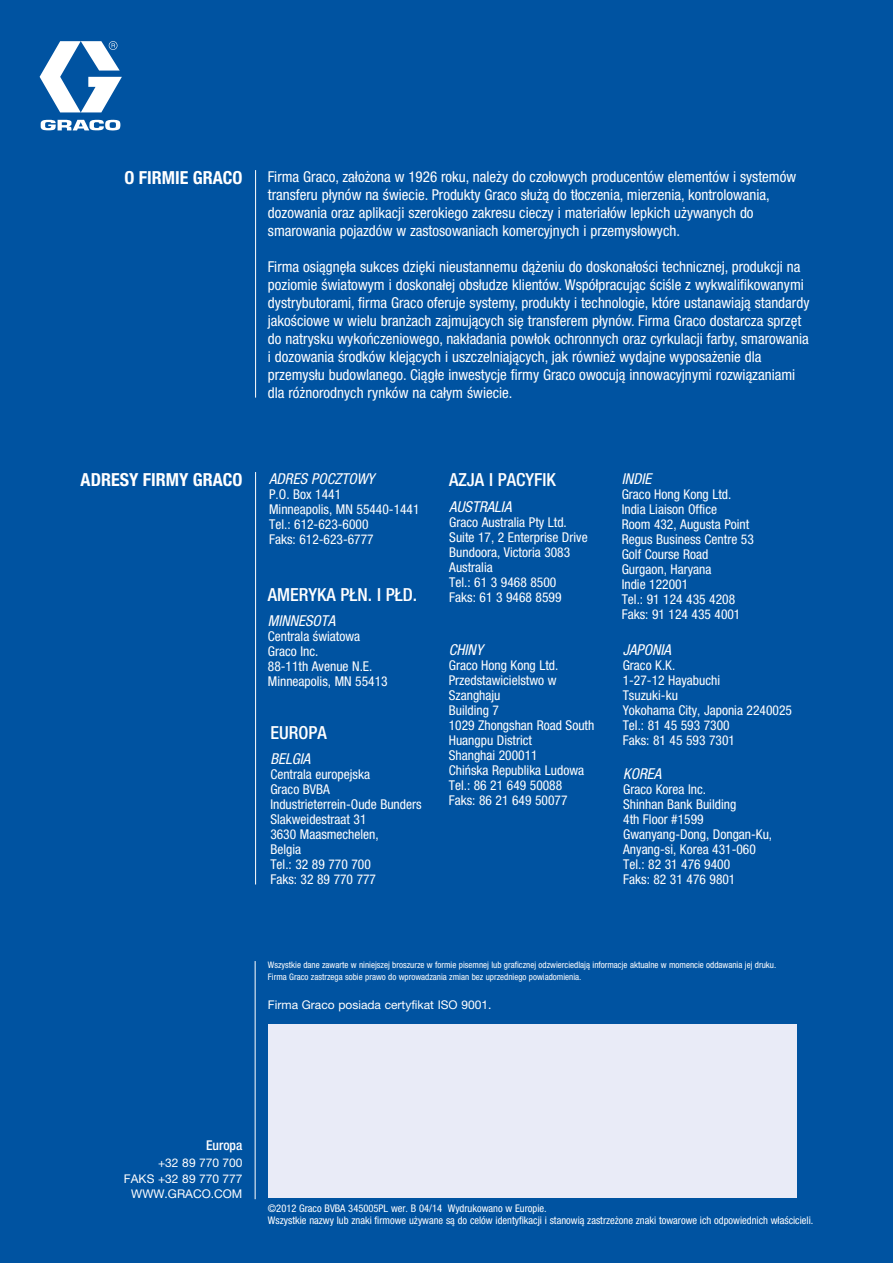
<style>
.page{position:relative;width:893px;height:1263px;background:#0053a1}
.page>*{position:absolute;margin:0;border:0;box-sizing:border-box;transform-origin:0 0}
.t1{font:500 condensed 18px "Helvetica Neue LTCE";color:#fff}
.t2{font:700 condensed 18px "Helvetica Neue LTCE";color:#fff}
.t3{font:condensed 15px/18px "Helvetica Neue LTCE";color:#fff}
.t4{font:italic condensed 15px "Helvetica Neue LTCE";color:#fff}
.t5{font:condensed 13.5px/15px "Helvetica Neue LTCE";color:#fff}
.t6{font:500 condensed 13.5px "Helvetica Neue LTCE";color:#fff}
.t7{font:12px/16.5px "Helvetica Neue CELT";color:#fff;text-align:right}
.t8{font:condensed 10.5px/12px "Helvetica Neue LTCE";color:#fff}
.t9{font:condensed 9px/12px "Helvetica Neue LTCE";color:#fff}
</style>
<div class="page">
<svg style="left:40px;top:41px;width:82px;height:71px"></svg>
<svg style="left:41px;top:119px;width:80px;height:11px"></svg>
<div style="left:268px;top:1025px;width:529px;height:173px;background:#e9ebf7"></div>
<hr style="left:255px;top:170px;width:1px;height:228px;background:#fff">
<hr style="left:255px;top:961px;width:1px;height:238px;background:#fff">
<hr style="left:255px;top:472px;width:1px;height:412px;background:#fff">
<p class="t2" style="left:124px;top:167px;width:119px">O FIRMIE GRACO</p>
<p class="t3" style="left:268px;top:167px;width:530px">Firma Graco, założona w 1926 roku, należy do czołowych producentów elementów i systemów transferu płynów na świecie. Produkty Graco służą do tłoczenia, mierzenia, kontrolowania, dozowania oraz aplikacji szerokiego zakresu cieczy i materiałów lepkich używanych do smarowania pojazdów w zastosowaniach komercyjnych i przemysłowych.</p>
<p class="t3" style="left:268px;top:257px;width:543px">Firma osiągnęła sukces dzięki nieustannemu dążeniu do doskonałości technicznej, produkcji na poziomie światowym i doskonałej obsłudze klientów. Współpracując ściśle z wykwalifikowanymi dystrybutorami, firma Graco oferuje systemy, produkty i technologie, które ustanawiają standardy jakościowe w wielu branżach zajmujących się transferem płynów. Firma Graco dostarcza sprzęt do natrysku wykończeniowego, nakładania powłok ochronnych oraz cyrkulacji farby, smarowania i dozowania środków klejących i uszczelniających, jak również wydajne wyposażenie dla przemysłu budowlanego. Ciągłe inwestycje firmy Graco owocują innowacyjnymi rozwiązaniami dla różnorodnych rynków na całym świecie.</p>
<p class="t2" style="left:81px;top:469px;width:163px">ADRESY FIRMY GRACO</p>
<p class="t4" style="left:269px;top:470px;width:107px">ADRES POCZTOWY</p>
<p class="t5" style="left:269px;top:486px;width:152px">P.O. Box 1441<br>Minneapolis, MN 55440-1441<br>Tel.: 612-623-6000<br>Faks: 612-623-6777</p>
<p class="t1" style="left:268px;top:583px;width:151px">AMERYKA PŁN. I PŁD.</p>
<p class="t4" style="left:268px;top:612px;width:69px">MINNESOTA</p>
<p class="t5" style="left:268px;top:629px;width:121px">Centrala światowa<br>Graco Inc.<br>88-11th Avenue N.E.<br>Minneapolis, MN 55413</p>
<p class="t1" style="left:270px;top:721px;width:58px">EUROPA</p>
<p class="t4" style="left:270px;top:750px;width:42px">BELGIA</p>
<p class="t5" style="left:270px;top:767px;width:153px">Centrala europejska<br>Graco BVBA<br>Industrieterrein-Oude Bunders<br>Slakweidestraat 31<br>3630 Maasmechelen,<br>Belgia<br>Tel.: 32 89 770 700<br>Faks: 32 89 770 777</p>
<p class="t1" style="left:449px;top:469px;width:108px">AZJA I PACYFIK</p>
<p class="t4" style="left:449px;top:498px;width:64px">AUSTRALIA</p>
<p class="t5" style="left:449px;top:514px;width:140px">Graco Australia Pty Ltd.<br>Suite 17, 2 Enterprise Drive<br>Bundoora, Victoria 3083<br>Australia<br>Tel.: 61 3 9468 8500<br>Faks: 61 3 9468 8599</p>
<p class="t4" style="left:449px;top:641px;width:36px">CHINY</p>
<p class="t5" style="left:449px;top:657px;width:147px">Graco Hong Kong Ltd.<br>Przedstawicielstwo w<br>Szanghaju<br>Building 7<br>1029 Zhongshan Road South<br>Huangpu District<br>Shanghai 200011<br>Chińska Republika Ludowa<br>Tel.: 86 21 649 50088<br>Faks: 86 21 649 50077</p>
<p class="t4" style="left:622px;top:470px;width:31px">INDIE</p>
<p class="t5" style="left:622px;top:486px;width:134px">Graco Hong Kong Ltd.<br>India Liaison Office<br>Room 432, Augusta Point<br>Regus Business Centre 53<br>Golf Course Road<br>Gurgaon, Haryana<br>Indie 122001<br>Tel.: 91 124 435 4208<br>Faks: 91 124 435 4001</p>
<p class="t4" style="left:623px;top:641px;width:50px">JAPONIA</p>
<p class="t5" style="left:623px;top:658px;width:171px">Graco K.K.<br>1-27-12 Hayabuchi<br>Tsuzuki-ku<br>Yokohama City, Japonia 2240025<br>Tel.: 81 45 593 7300<br>Faks: 81 45 593 7301</p>
<p class="t4" style="left:623px;top:765px;width:40px">KOREA</p>
<p class="t5" style="left:623px;top:781px;width:151px">Graco Korea Inc.<br>Shinhan Bank Building<br>4th Floor #1599<br>Gwanyang-Dong, Dongan-Ku,<br>Anyang-si, Korea 431-060<br>Tel.: 82 31 476 9400<br>Faks: 82 31 476 9801</p>
<p class="t9" style="left:268px;top:959px;width:510px">Wszystkie dane zawarte w niniejszej broszurze w formie pisemnej lub graficznej odzwierciedlają informacje aktualne w momencie oddawania jej druku.<br>Firma Graco zastrzega sobie prawo do wprowadzania zmian bez uprzedniego powiadomienia.</p>
<p class="t7" style="left:268px;top:996px;width:225px">Firma Graco posiada certyfikat ISO 9001.</p>
<p class="t6" style="left:206px;top:1137px;width:38px">Europa</p>
<p class="t7" style="left:124px;top:1154px;width:120px">+32 89 770 700<br>Faks +32 89 770 777</p>
<p class="t7" style="left:131px;top:1186px;width:113px">www.graco.COM</p>
<p class="t8" style="left:268px;top:1202px;width:547px">©2012 Graco BVBA 345005PL wer. B 04/14 Wydrukowano w Europie.<br>Wszystkie nazwy lub znaki firmowe używane są do celów identyfikacji i stanowią zastrzeżone znaki towarowe ich odpowiednich właścicieli.</p>
</div>
